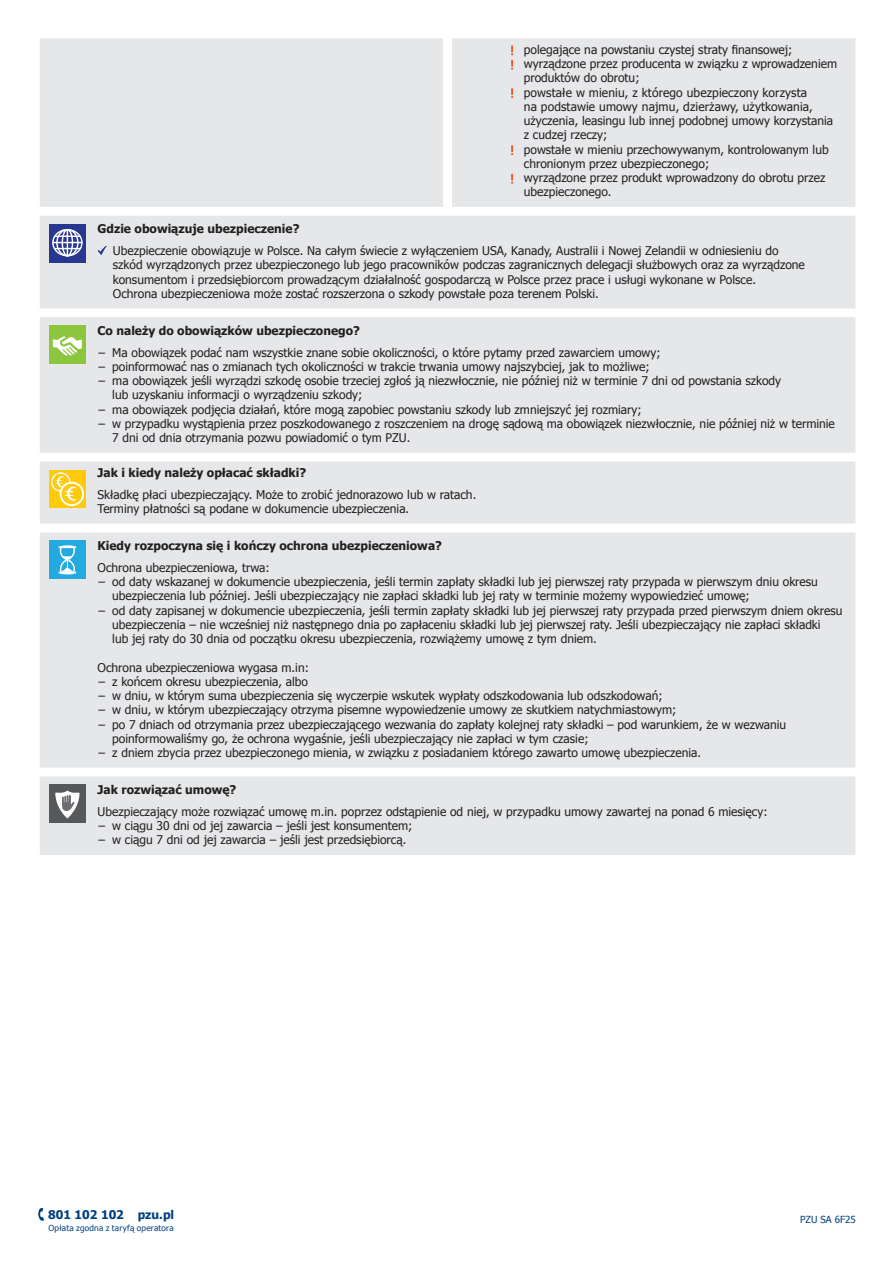
<style>
.page{position:relative;width:893px;height:1263px;background:#fff}
.page>*{position:absolute;margin:0;border:0;box-sizing:border-box;transform-origin:0 0}
._00_TEKST{font:12px/14.2px "Tahoma";color:#231f20}
._02_TEKST_BULLET_WYK{font:12px/14.2px "Tahoma";color:#231f20}
._01_HASŁO{font:700 12px "Tahoma";color:#231f20}
.t1{font:700 12px "Tahoma";color:#014081}
.t2{font:9.75px "Tahoma";color:#014081}
.OPŁATA_ZGODNA{font:8.25px "Tahoma";letter-spacing:.025em;color:#014081}
</style>
<div class="page">
<svg style="left:38px;top:1208px;width:6px;height:13px"></svg>
<div style="left:40px;top:216px;width:815px;height:639px;background:#e6e7e9"></div>
<div style="left:40px;top:38px;width:815px;height:169px;background:#e6e7e9"></div>
<svg style="left:40px;top:309px;width:815px;height:467px;background:#e7e8ea"></svg>
<svg style="left:511px;top:45px;width:2px;height:25px"></svg>
<svg style="left:511px;top:88px;width:2px;height:10px"></svg>
<svg style="left:511px;top:145px;width:2px;height:10px"></svg>
<svg style="left:511px;top:174px;width:2px;height:10px"></svg>
<div style="left:49px;top:224px;width:37px;height:38px;background:#283890"></div>
<div style="left:52px;top:229px;width:31px;height:27px;border:1px solid #fff;border-radius:50%"></div>
<div style="left:56px;top:229px;width:23px;height:27px;border:1px solid #fff;border-radius:50%"></div>
<div style="left:62px;top:229px;width:11px;height:27px;border:1px solid #fff;border-radius:50%"></div>
<svg style="left:53px;top:230px;width:29px;height:26px"></svg>
<svg style="left:98px;top:246px;width:9px;height:9px"></svg>
<div style="left:49px;top:326px;width:37px;height:38px;background:#8bc63e"></div>
<svg style="left:53px;top:336px;width:29px;height:20px"></svg>
<div style="left:49px;top:470px;width:37px;height:38px;background:#feca0a"></div>
<svg style="left:52px;top:473px;width:18px;height:18px"></svg>
<div style="left:51px;top:472px;width:19px;height:20px;border:1px solid #fff;border-radius:50%"></div>
<svg style="left:61px;top:483px;width:22px;height:22px"></svg>
<div style="left:60px;top:482px;width:24px;height:24px;border:2px solid #fff;border-radius:50%"></div>
<svg style="left:55px;top:475px;width:22px;height:27px"></svg>
<div style="left:49px;top:541px;width:37px;height:38px;background:#24aae1"></div>
<svg style="left:59px;top:545px;width:17px;height:29px"></svg>
<div style="left:49px;top:785px;width:37px;height:38px;background:#57585a"></div>
<svg style="left:55px;top:790px;width:25px;height:28px"></svg>
<p class="_02_TEKST_BULLET_WYK" style="left:524px;top:42px;width:270px">polegające na powstaniu czystej straty finansowej;</p>
<p class="_02_TEKST_BULLET_WYK" style="left:524px;top:56px;width:315px">wyrządzone przez producenta w związku z wprowadzeniem produktów do obrotu;</p>
<p class="_02_TEKST_BULLET_WYK" style="left:524px;top:84px;width:311px">powstałe w mieniu, z którego ubezpieczony korzysta<br>na podstawie umowy najmu, dzierżawy, użytkowania, użyczenia, leasingu lub innej podobnej umowy korzystania z cudzej rzeczy;</p>
<p class="_02_TEKST_BULLET_WYK" style="left:524px;top:141px;width:306px">powstałe w mieniu przechowywanym, kontrolowanym lub chronionym przez ubezpieczonego;</p>
<p class="_02_TEKST_BULLET_WYK" style="left:524px;top:170px;width:303px">wyrządzone przez produkt wprowadzony do obrotu przez ubezpieczonego.</p>
<p class="_01_HASŁO" style="left:98px;top:220px;width:203px">Gdzie obowiązuje ubezpieczenie?</p>
<p class="_00_TEKST" style="left:113px;top:243px;width:693px">Ubezpieczenie obowiązuje w Polsce. Na całym świecie z wyłączeniem USA, Kanady, Australii i Nowej Zelandii w odniesieniu do szkód wyrządzonych przez ubezpieczonego lub jego pracowników podczas zagranicznych delegacji służbowych oraz za wyrządzone konsumentom i przedsiębiorcom prowadzącym działalność gospodarczą w Polsce przez prace i usługi wykonane w Polsce.<br>Ochrona ubezpieczeniowa może zostać rozszerzona o szkody powstałe poza terenem Polski.</p>
<p class="_01_HASŁO" style="left:98px;top:322px;width:264px">Co należy do obowiązków ubezpieczonego?</p>
<p class="_00_TEKST" style="left:98px;top:345px;width:565px">− Ma obowiązek podać nam wszystkie znane sobie okoliczności, o które pytamy przed zawarciem umowy;</p>
<p class="_00_TEKST" style="left:98px;top:359px;width:554px">− poinformować nas o zmianach tych okoliczności w trakcie trwania umowy najszybciej, jak to możliwe;</p>
<p class="_00_TEKST" style="left:112px;top:373px;width:670px;text-indent:-15px">− ma obowiązek jeśli wyrządzi szkodę osobie trzeciej zgłoś ją niezwłocznie, nie później niż w terminie 7 dni od powstania szkody lub uzyskaniu informacji o wyrządzeniu szkody;</p>
<p class="_00_TEKST" style="left:98px;top:402px;width:546px">− ma obowiązek podjęcia działań, które mogą zapobiec powstaniu szkody lub zmniejszyć jej rozmiary;</p>
<p class="_00_TEKST" style="left:112px;top:416px;width:724px;text-indent:-15px">− w przypadku wystąpienia przez poszkodowanego z roszczeniem na drogę sądową ma obowiązek niezwłocznie, nie później niż w terminie<br>7 dni od dnia otrzymania pozwu powiadomić o tym PZU.</p>
<p class="_01_HASŁO" style="left:98px;top:464px;width:210px">Jak i kiedy należy opłacać składki?</p>
<p class="_00_TEKST" style="left:98px;top:487px;width:380px">Składkę płaci ubezpieczający. Może to zrobić jednorazowo lub w ratach.</p>
<p class="_00_TEKST" style="left:98px;top:501px;width:313px">Terminy płatności są podane w dokumencie ubezpieczenia.</p>
<p class="_01_HASŁO" style="left:98px;top:537px;width:346px">Kiedy rozpoczyna się i kończy ochrona ubezpieczeniowa?</p>
<p class="_00_TEKST" style="left:98px;top:560px;width:174px">Ochrona ubezpieczeniowa, trwa:</p>
<p class="_00_TEKST" style="left:112px;top:574px;width:707px;text-indent:-15px">− od daty wskazanej w dokumencie ubezpieczenia, jeśli termin zapłaty składki lub jej pierwszej raty przypada w pierwszym dniu okresu ubezpieczenia lub później. Jeśli ubezpieczający nie zapłaci składki lub jej raty w terminie możemy wypowiedzieć umowę;</p>
<p class="_00_TEKST" style="left:112px;top:602px;width:732px;text-indent:-15px">− od daty zapisanej w dokumencie ubezpieczenia, jeśli termin zapłaty składki lub jej pierwszej raty przypada przed pierwszym dniem okresu ubezpieczenia – nie wcześniej niż następnego dnia po zapłaceniu składki lub jej pierwszej raty. Jeśli ubezpieczający nie zapłaci składki<br>lub jej raty do 30 dnia od początku okresu ubezpieczenia, rozwiążemy umowę z tym dniem.</p>
<p class="_00_TEKST" style="left:98px;top:659px;width:213px">Ochrona ubezpieczeniowa wygasa m.in:</p>
<p class="_00_TEKST" style="left:98px;top:674px;width:212px">− z końcem okresu ubezpieczenia, albo</p>
<p class="_00_TEKST" style="left:98px;top:688px;width:567px">− w dniu, w którym suma ubezpieczenia się wyczerpie wskutek wypłaty odszkodowania lub odszkodowań;</p>
<p class="_00_TEKST" style="left:98px;top:702px;width:580px">− w dniu, w którym ubezpieczający otrzyma pisemne wypowiedzenie umowy ze skutkiem natychmiastowym;</p>
<p class="_00_TEKST" style="left:112px;top:716px;width:675px;text-indent:-15px">− po 7 dniach od otrzymania przez ubezpieczającego wezwania do zapłaty kolejnej raty składki – pod warunkiem, że w wezwaniu poinformowaliśmy go, że ochrona wygaśnie, jeśli ubezpieczający nie zapłaci w tym czasie;</p>
<p class="_00_TEKST" style="left:98px;top:745px;width:605px">− z dniem zbycia przez ubezpieczonego mienia, w związku z posiadaniem którego zawarto umowę ubezpieczenia.</p>
<p class="_01_HASŁO" style="left:98px;top:781px;width:140px">Jak rozwiązać umowę?</p>
<p class="_00_TEKST" style="left:98px;top:804px;width:672px">Ubezpieczający może rozwiązać umowę m.in. poprzez odstąpienie od niej, w przypadku umowy zawartej na ponad 6 miesięcy:</p>
<p class="_00_TEKST" style="left:98px;top:818px;width:316px">− w ciągu 30 dni od jej zawarcia – jeśli jest konsumentem;</p>
<p class="_00_TEKST" style="left:98px;top:832px;width:310px">− w ciągu 7 dni od jej zawarcia – jeśli jest przedsiębiorcą.</p>
<p class="t1" style="left:48px;top:1206px;width:128px">801 102 102 pzu.pl</p>
<p class="OPŁATA_ZGODNA" style="left:48px;top:1223px;width:127px">Opłata zgodna z taryfą operatora</p>
<p class="t2" style="left:800px;top:1212px;width:57px">PZU SA 6F25</p>
</div>
